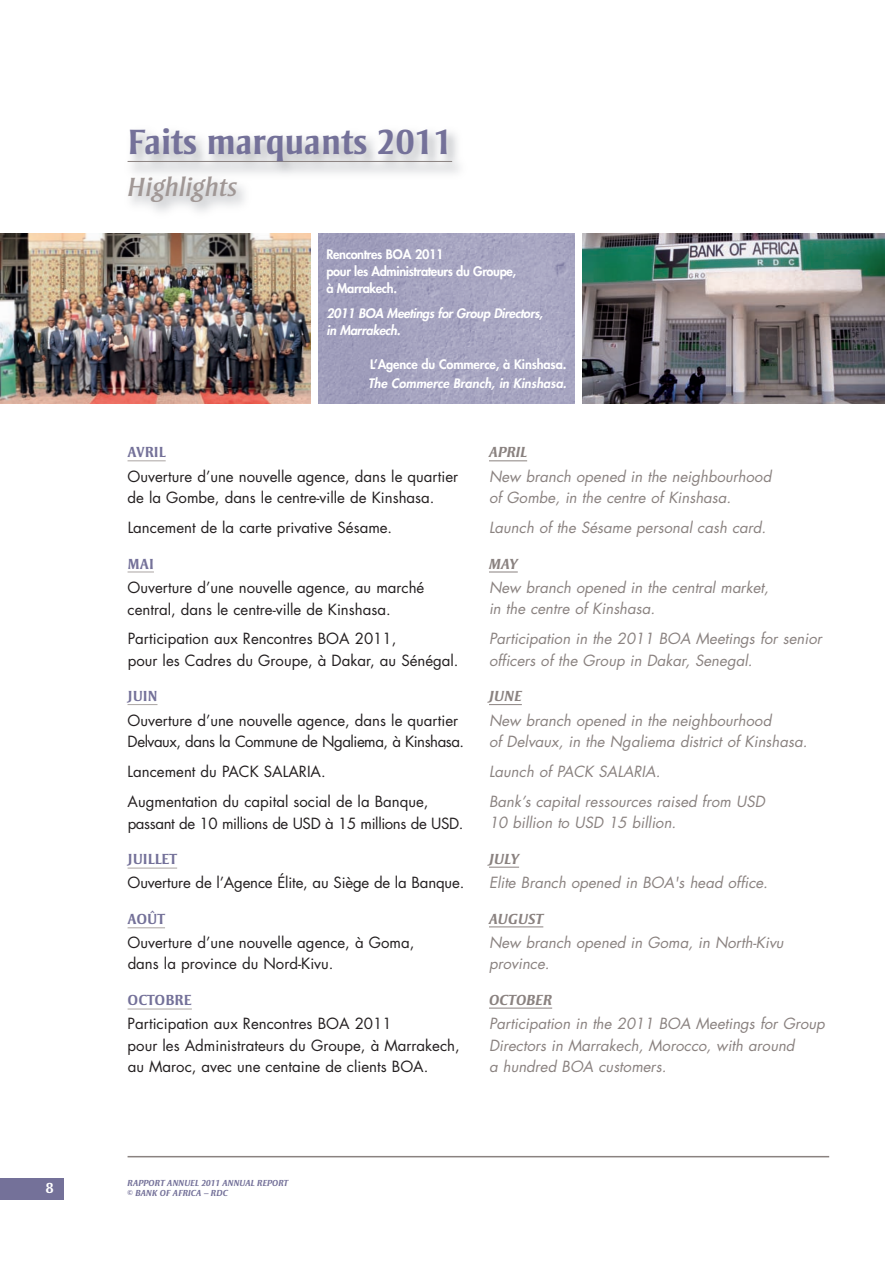
<style>
.page{position:relative;width:893px;height:1263px;background:#fff}
.page>*{position:absolute;margin:0;border:0;box-sizing:border-box;transform-origin:0 0}
.t1{font:700 36px "Strayhorn";color:#747199}
.t2{font:italic 27px "Strayhorn";color:#a09795}
.t3{font:15px/21.5px "Futura";color:#231f20}
.t4{font:italic 15px/21.5px "Futura";color:#8a8280}
.t5{font:15px "Futura";letter-spacing:-.025em;color:#231f20}
.t6{font:700 15px "Strayhorn";color:#747199}
.t7{font:italic 700 15px "Strayhorn";color:#8a8280}
.t8{font:700 15px "Strayhorn";color:#fff}
.t9{font:800 12.75px/17px "Futura";letter-spacing:-.03em;color:#fff}
.t10{font:italic 800 12.75px/17px "Futura";letter-spacing:-.025em;color:#fff}
.t11{font:800 12.75px "Futura";letter-spacing:-.01em;color:#fff}
.t12{font:italic 800 12.75px "Futura";color:#fff}
.t13{font:italic 700 9px/10.8px "Strayhorn";color:#747199}
</style>
<div class="page">
<hr style="left:128px;top:460px;width:38px;height:1px;background:#aaa4a2">
<svg style="left:128px;top:572px;width:26px;height:1px"></svg>
<svg style="left:128px;top:704px;width:29px;height:1px"></svg>
<hr style="left:128px;top:868px;width:49px;height:1px;background:#aaa4a2">
<hr style="left:128px;top:927px;width:37px;height:1px;background:#aaa4a2">
<hr style="left:128px;top:1009px;width:64px;height:1px;background:#aaa4a2">
<hr style="left:489px;top:460px;width:38px;height:1px;background:#8a8280">
<svg style="left:489px;top:572px;width:29px;height:1px"></svg>
<hr style="left:489px;top:704px;width:33px;height:1px;background:#8a8280">
<hr style="left:489px;top:867px;width:30px;height:1px;background:#8a8280">
<hr style="left:489px;top:926px;width:54px;height:1px;background:#8a8280">
<hr style="left:489px;top:1008px;width:63px;height:1px;background:#8a8280">
<div style="left:0;top:1178px;width:64px;height:21px;background:#747199"></div>
<img style="left:117px;top:131px;width:735px;height:105px">
<hr style="left:128px;top:161px;width:324px;height:1px;background:#8a8280">
<img style="left:0;top:234px;width:310px;height:170px">
<img style="left:583px;top:234px;width:301px;height:170px">
<img style="left:319px;top:234px;width:255px;height:170px">
<hr style="left:128px;top:1156px;width:701px;height:1px;background:#8a8280">
<p class="t8" style="left:46px;top:1182px;width:9px">8</p>
<h1 class="t1" style="left:128px;top:128px;width:326px">Faits marquants 2011</h1>
<h2 class="t2" style="left:128px;top:176px;width:111px">Highlights</h2>
<p class="t9" style="left:326px;top:246px;width:191px">Rencontres BOA 2011<br>pour les Administrateurs du Groupe, à Marrakech.</p>
<p class="t10" style="left:326px;top:306px;width:218px">2011 BOA Meetings for Group Directors, in Marrakech.</p>
<p class="t11" style="left:370px;top:358px;width:198px">L’Agence du Commerce, à Kinshasa.</p>
<p class="t12" style="left:368px;top:377px;width:200px">The Commerce Branch, in Kinshasa.</p>
<p class="t6" style="left:128px;top:447px;width:40px">AVRIL</p>
<p class="t3" style="left:128px;top:467px;width:332px">Ouverture d’une nouvelle agence, dans le quartier de la Gombe, dans le centre-ville de Kinshasa.</p>
<p class="t3" style="left:128px;top:518px;width:266px">Lancement de la carte privative Sésame.</p>
<p class="t6" style="left:128px;top:558px;width:28px">MAI</p>
<p class="t3" style="left:128px;top:578px;width:298px">Ouverture d’une nouvelle agence, au marché central, dans le centre-ville de Kinshasa.</p>
<p class="t3" style="left:128px;top:629px;width:332px">Participation aux Rencontres BOA 2011,<br>pour les Cadres du Groupe, à Dakar, au Sénégal.</p>
<p class="t6" style="left:128px;top:690px;width:31px">JUIN</p>
<p class="t3" style="left:128px;top:711px;width:338px">Ouverture d’une nouvelle agence, dans le quartier<br>Delvaux, dans la Commune de Ngaliema, à Kinshasa.</p>
<p class="t3" style="left:128px;top:758px;width:302px;line-height:30px">Lancement du PACK SALARIA.<br>Augmentation du capital social de la Banque,</p>
<p class="t5" style="left:128px;top:816px;width:337px">passant de 10 millions de USD à 15 millions de USD.</p>
<p class="t6" style="left:128px;top:853px;width:51px">JUILLET</p>
<p class="t3" style="left:128px;top:873px;width:338px">Ouverture de l’Agence Élite, au Siège de la Banque.</p>
<p class="t6" style="left:128px;top:913px;width:39px">AOÛT</p>
<p class="t3" style="left:128px;top:933px;width:288px">Ouverture d’une nouvelle agence, à Goma, dans la province du Nord-Kivu.</p>
<p class="t6" style="left:128px;top:994px;width:66px">OCTOBRE</p>
<p class="t3" style="left:128px;top:1014px;width:334px">Participation aux Rencontres BOA 2011<br>pour les Administrateurs du Groupe, à Marrakech, au Maroc, avec une centaine de clients BOA.</p>
<p class="t7" style="left:489px;top:446px;width:40px">APRIL</p>
<p class="t4" style="left:489px;top:467px;width:284px">New branch opened in the neighbourhood of Gombe, in the centre of Kinshasa.</p>
<p class="t4" style="left:489px;top:518px;width:279px">Launch of the Sésame personal cash card.</p>
<p class="t7" style="left:489px;top:558px;width:30px">MAY</p>
<p class="t4" style="left:489px;top:578px;width:281px">New branch opened in the central market, in the centre of Kinshasa.</p>
<p class="t4" style="left:489px;top:629px;width:334px">Participation in the 2011 BOA Meetings for senior officers of the Group in Dakar, Senegal.</p>
<p class="t7" style="left:489px;top:690px;width:34px">JUNE</p>
<p class="t4" style="left:489px;top:711px;width:320px">New branch opened in the neighbourhood<br>of Delvaux, in the Ngaliema district of Kinshasa.</p>
<p class="t4" style="left:489px;top:758px;width:277px;line-height:30px">Launch of PACK SALARIA.<br>Bank’s capital ressources raised from USD</p>
<p class="t4" style="left:489px;top:813px;width:189px">10 billion to USD 15 billion.</p>
<p class="t7" style="left:489px;top:853px;width:32px">JULY</p>
<p class="t4" style="left:489px;top:873px;width:280px">Elite Branch opened in BOA's head office.</p>
<p class="t7" style="left:489px;top:912px;width:56px">AUGUST</p>
<p class="t4" style="left:489px;top:933px;width:296px">New branch opened in Goma, in North-Kivu province.</p>
<p class="t7" style="left:489px;top:994px;width:65px">OCTOBER</p>
<p class="t4" style="left:489px;top:1014px;width:337px">Participation in the 2011 BOA Meetings for Group<br>Directors in Marrakech, Morocco, with around<br>a hundred BOA customers.</p>
<p class="t13" style="left:128px;top:1178px;width:162px">RAPPORT ANNUEL 2011 ANNUAL REPORT © BANK OF AFRICA – RDC</p>
</div>
